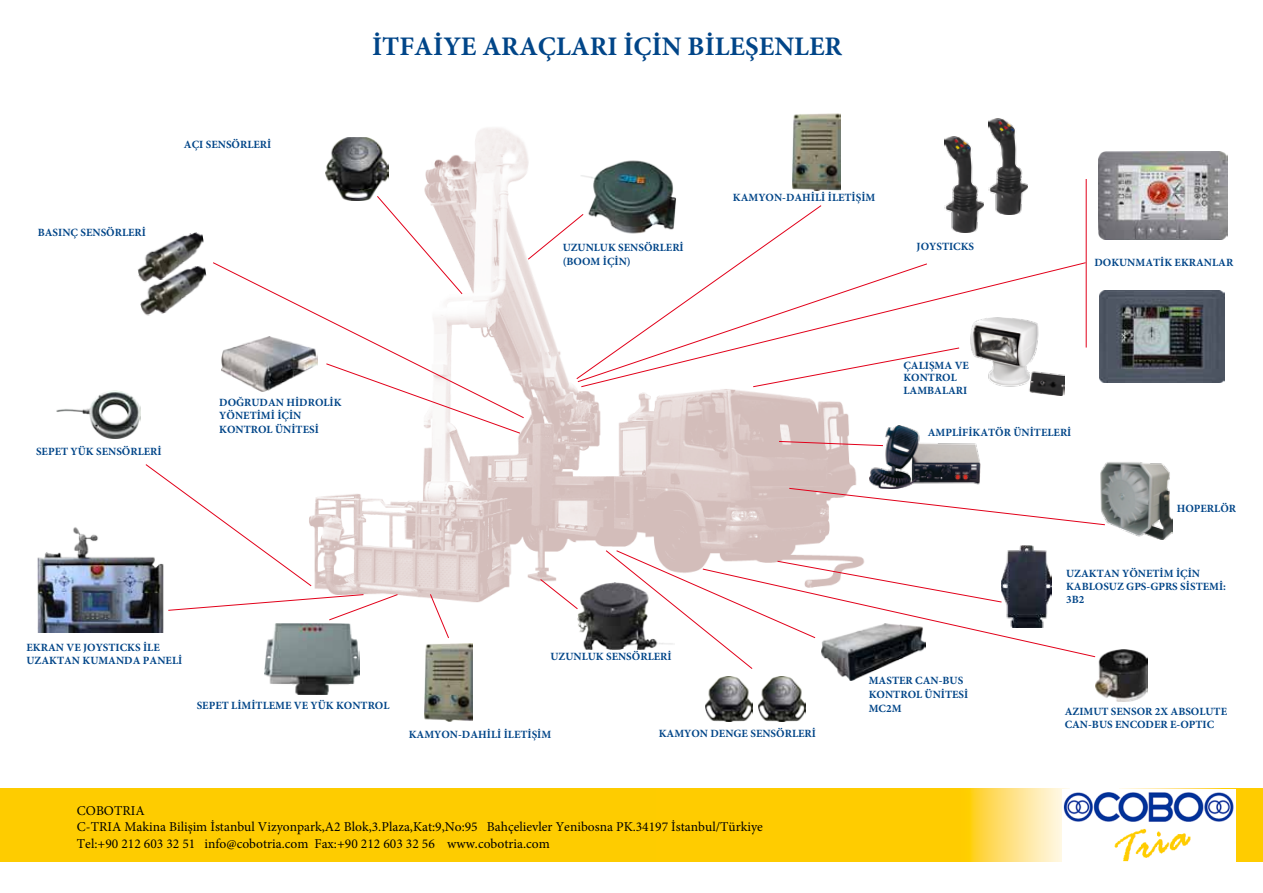
<style>
.page{position:relative;width:1263px;height:893px;background:#fff}
.page>*{position:absolute;margin:0;border:0;box-sizing:border-box;transform-origin:0 0}
.t1{font:700 26.85px "Minion Pro";color:#004588}
.t2{font:13.5px/16.2px "Minion Pro";color:#000}
.t3{font:700 11.1px/13.4px "Minion Pro";color:#004588}
</style>
<div class="page">
<img style="left:312px;top:118px;width:545px;height:485px">
<svg style="left:325px;top:419px;width:196px;height:15px"></svg>
<svg style="left:376px;top:195px;width:87px;height:66px"></svg>
<svg style="left:145px;top:464px;width:167px;height:123px"></svg>
<svg style="left:539px;top:578px;width:40px;height:31px"></svg>
<svg style="left:429px;top:593px;width:21px;height:45px"></svg>
<svg style="left:170px;top:593px;width:229px;height:28px"></svg>
<svg style="left:213px;top:261px;width:312px;height:158px"></svg>
<svg style="left:605px;top:549px;width:490px;height:120px"></svg>
<svg style="left:960px;top:262px;width:126px;height:86px"></svg>
<svg style="left:778px;top:440px;width:91px;height:7px"></svg>
<svg style="left:788px;top:487px;width:311px;height:39px"></svg>
<svg style="left:527px;top:204px;width:433px;height:184px"></svg>
<img style="left:656px;top:788px;width:413px;height:74px">
<div style="left:0;top:788px;width:656px;height:74px;background:#fecc00"></div>
<img style="left:1120px;top:788px;width:143px;height:74px">
<img style="left:424px;top:643px;width:48px;height:78px">
<img style="left:793px;top:113px;width:47px;height:78px">
<img style="left:705px;top:676px;width:47px;height:46px">
<img style="left:758px;top:676px;width:47px;height:46px">
<img style="left:325px;top:138px;width:63px;height:62px">
<img style="left:56px;top:390px;width:85px;height:48px">
<img style="left:264px;top:624px;width:95px;height:71px">
<img style="left:821px;top:624px;width:104px;height:56px">
<img style="left:222px;top:336px;width:96px;height:55px">
<img style="left:37px;top:524px;width:133px;height:108px">
<img style="left:1095px;top:649px;width:53px;height:53px">
<img style="left:578px;top:583px;width:96px;height:66px">
<img style="left:1098px;top:152px;width:129px;height:87px">
<img style="left:1100px;top:291px;width:125px;height:91px">
<img style="left:144px;top:232px;width:60px;height:33px">
<img style="left:137px;top:265px;width:70px;height:51px">
<img style="left:1001px;top:545px;width:50px;height:82px">
<img style="left:581px;top:157px;width:105px;height:80px">
<hr style="left:1086px;top:179px;width:1px;height:169px;background:#e2001a">
<img style="left:944px;top:137px;width:40px;height:96px">
<img style="left:988px;top:118px;width:40px;height:96px">
<img style="left:971px;top:317px;width:94px;height:79px">
<img style="left:869px;top:426px;width:111px;height:63px">
<img style="left:1099px;top:462px;width:73px;height:77px">
<img style="left:1063px;top:789px;width:172px;height:73px">
<p class="t3" style="left:38px;top:225px;width:110px">BASINÇ SENSÖRLERİ</p>
<p class="t3" style="left:184px;top:138px;width:89px">AÇI SENSÖRLERİ</p>
<h1 class="t1" style="left:372px;top:28px;width:472px">İTFAİYE ARAÇLARI İÇİN BİLEŞENLER</h1>
<p class="t3" style="left:733px;top:191px;width:144px">KAMYON-DAHİLİ İLETİŞİM</p>
<p class="t3" style="left:563px;top:241px;width:123px">UZUNLUK SENSÖRLERİ</p>
<p class="t3" style="left:917px;top:240px;width:59px">JOYSTICKS</p>
<p class="t3" style="left:563px;top:254px;width:70px">(BOOM İÇİN)</p>
<p class="t3" style="left:1094px;top:256px;width:140px">DOKUNMATİK EKRANLAR</p>
<p class="t3" style="left:36px;top:445px;width:127px">SEPET YÜK SENSÖRLERİ</p>
<p class="t3" style="left:219px;top:396px;width:124px">DOĞRUDAN HİDROLİK<br>YÖNETİMİ İÇİN<br>KONTROL ÜNİTESİ</p>
<p class="t3" style="left:903px;top:359px;width:67px;line-height:12.6px">ÇALIŞMA VE<br>KONTROL<br>LAMBALARI</p>
<p class="t3" style="left:928px;top:426px;width:145px">AMPLİFİKATÖR ÜNİTELERİ</p>
<p class="t3" style="left:1177px;top:502px;width:61px">HOPERLÖR</p>
<p class="t3" style="left:1066px;top:566px;width:161px">UZAKTAN YÖNETİM İÇİN<br>KABLOSUZ GPS-GPRS SİSTEMİ:<br>3B2</p>
<p class="t3" style="left:27px;top:641px;width:157px">EKRAN VE JOYSTICKS İLE<br>UZAKTAN KUMANDA PANELİ</p>
<p class="t3" style="left:550px;top:650px;width:123px">UZUNLUK SENSÖRLERİ</p>
<p class="t3" style="left:197px;top:698px;width:194px">SEPET LİMİTLEME VE YÜK KONTROL</p>
<p class="t3" style="left:409px;top:728px;width:144px">KAMYON-DAHİLİ İLETİŞİM</p>
<p class="t3" style="left:659px;top:727px;width:159px">KAMYON DENGE SENSÖRLERİ</p>
<p class="t2" style="left:77px;top:803px;width:687px">COBOTRIA<br>C-TRIA Makina Bilişim İstanbul Vizyonpark,A2 Blok,3.Plaza,Kat:9,No:95 Bahçelievler Yenibosna PK.34197 İstanbul/Türkiye<br>Tel:+90 212 603 32 51 info@cobotria.com Fax:+90 212 603 32 56 www.cobotria.com</p>
<p class="t3" style="left:869px;top:673px;width:101px;line-height:14.1px">MASTER CAN-BUS<br>KONTROL ÜNİTESİ<br>MC2M</p>
<p class="t3" style="left:1065px;top:704px;width:164px">AZIMUT SENSOR 2X ABSOLUTE<br>CAN-BUS ENCODER E-OPTIC</p>
</div>
